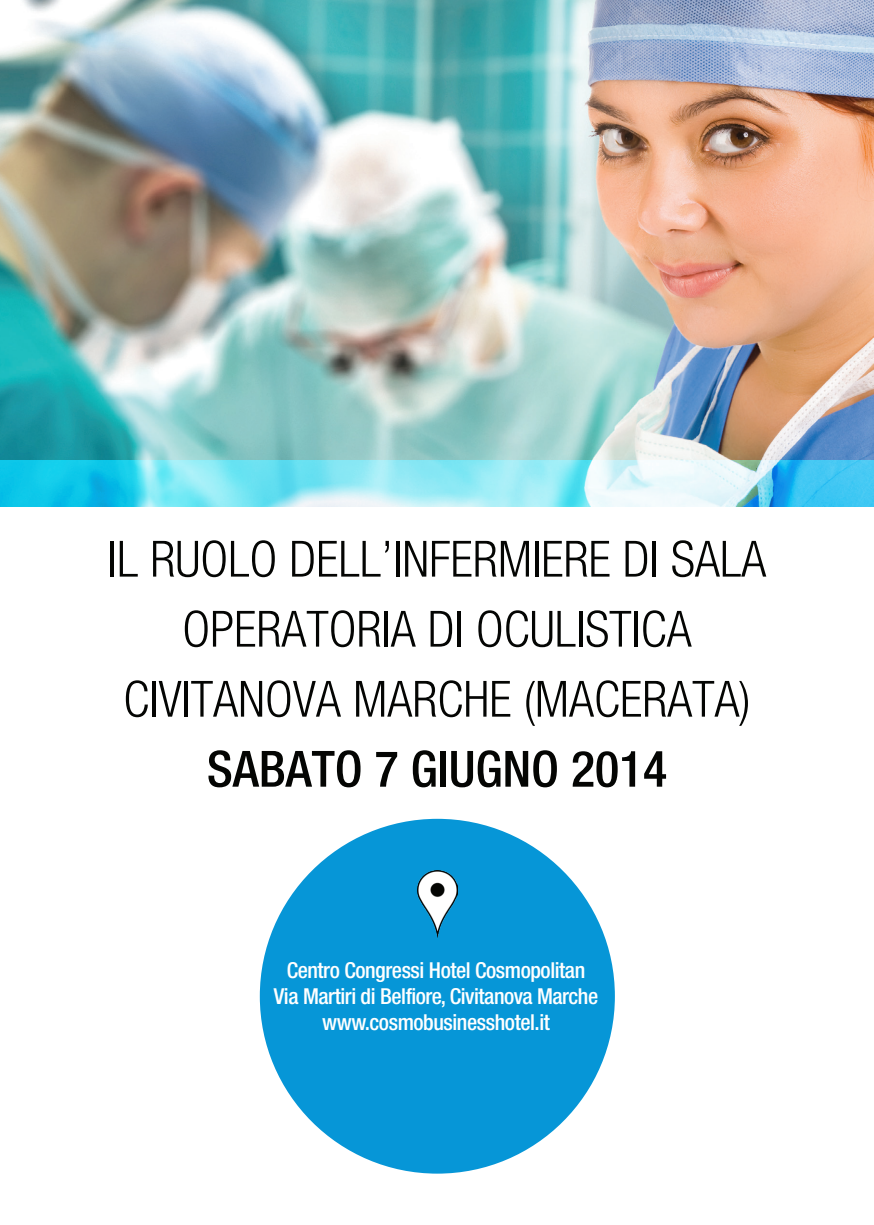
<style>
.page{position:relative;width:874px;height:1225px;background:#fff}
.page>*{position:absolute;margin:0;border:0;box-sizing:border-box;transform-origin:0 0}
.t1{font:300 condensed 50px "Helvetica Neue LT Std";color:#040503}
.t2{font:500 condensed 50px "Helvetica Neue LT Std";color:#040503}
.t3{font:500 condensed 22px/26.4px "Helvetica Neue LT Std";letter-spacing:-.02em;color:#fff;text-align:center}
</style>
<div class="page">
<img style="left:0;top:0;width:873px;height:460px">
<svg style="left:0;top:460px;width:873px;height:47px;background:#80e0f2"></svg>
<div style="left:260px;top:819px;width:354px;height:354px;background:#0696d7;border-radius:50%"></div>
<img style="left:417px;top:871px;width:40px;height:67px">
<h1 class="t1" style="left:108px;top:530px;width:659px">IL RUOLO DELL’INFERMIERE DI SALA</h1>
<h1 class="t1" style="left:182px;top:600px;width:510px">OPERATORIA DI OCULISTICA</h1>
<h1 class="t1" style="left:123px;top:670px;width:438px">CIVITANOVA MARCHE (MACE</h1>
<h1 class="t1" style="left:642px;top:670px;width:110px">RATA)</h1>
<h1 class="t2" style="left:207px;top:739px;width:461px">sabato 7 giugno 2014</h1>
<p class="t3" style="left:274px;top:956px;width:326px">Centro Congressi Hotel Cosmopolitan<br>Via Martiri di Belfiore, Civitanova Marche www.cosmobusinesshotel.it</p>
</div>
